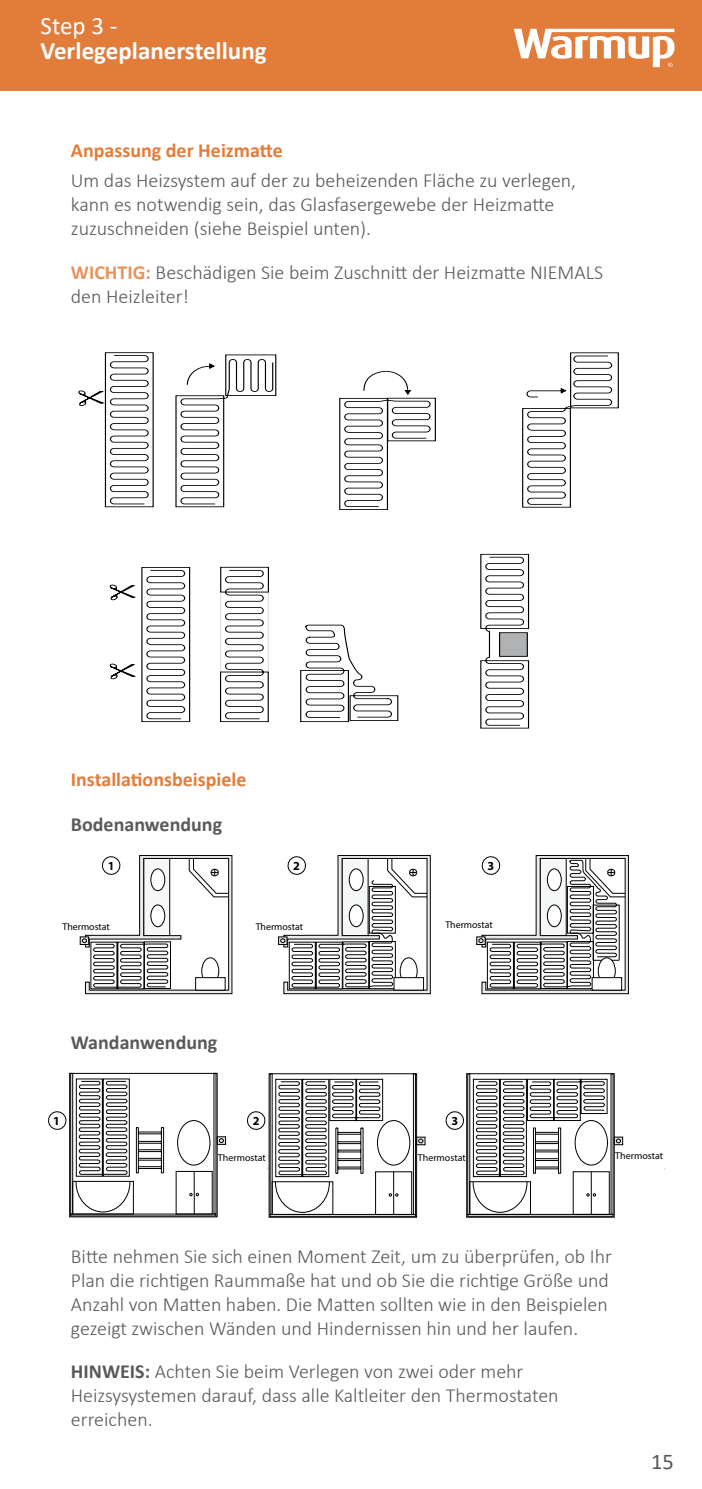
<style>
.page{position:relative;width:702px;height:1489px;background:#fff}
.page>*{position:absolute;margin:0;border:0;box-sizing:border-box;transform-origin:0 0}
.t1{font:700 25px "Calibri";color:#fff}
.t2{font:25px "Calibri";color:#fff}
.t3{font:22.5px "Calibri";color:#58595b}
.t4{font:300 20px/24px "Calibri";color:#58595b}
.t5{font:700 20px "Calibri";color:#e27c3a}
.t6{font:700 20px "Calibri";color:#58595b}
.t7{font:700 12.25px "Myriad Pro";color:#000}
.t8{font:9.75px "Myriad Pro";color:#000}
.s1{font-weight:700;color:#e7935c}
.s2{font-weight:700}
</style>
<div class="page">
<div style="left:0;top:0;width:702px;height:91px;background:#e27c3a"></div>
<svg style="left:513px;top:29px;width:161px;height:38px"></svg>
<svg style="left:78px;top:352px;width:199px;height:155px"></svg>
<svg style="left:109px;top:566px;width:289px;height:156px"></svg>
<svg style="left:339px;top:370px;width:97px;height:140px"></svg>
<svg style="left:522px;top:352px;width:97px;height:156px"></svg>
<svg style="left:480px;top:553px;width:49px;height:175px"></svg>
<div style="left:499px;top:632px;width:28px;height:24px;background:#b0b2b4"></div>
<div style="left:278px;top:936px;width:9px;height:8px;border:1px solid #000"></div>
<div style="left:476px;top:936px;width:9px;height:8px;border:1px solid #000"></div>
<svg style="left:82px;top:855px;width:150px;height:138px"></svg>
<svg style="left:280px;top:855px;width:150px;height:138px"></svg>
<svg style="left:478px;top:855px;width:150px;height:138px"></svg>
<div style="left:69px;top:1073px;width:148px;height:143px;border:1px solid #000"></div>
<hr style="left:194px;top:1171px;width:1px;height:42px;background:#000">
<div style="left:71px;top:1213px;width:145px;height:2px;border:1px solid #000"></div>
<div style="left:71px;top:1073px;width:2px;height:141px;border:1px solid #000"></div>
<div style="left:214px;top:1073px;width:2px;height:141px;border:1px solid #000"></div>
<div style="left:269px;top:1073px;width:148px;height:144px;border:1px solid #000"></div>
<div style="left:272px;top:1181px;width:61px;height:33px;border:1px solid #000"></div>
<hr style="left:393px;top:1171px;width:1px;height:43px;background:#000">
<div style="left:270px;top:1214px;width:145px;height:2px;border:1px solid #000"></div>
<div style="left:413px;top:1073px;width:2px;height:141px;border:1px solid #000"></div>
<svg style="left:48px;top:1111px;width:19px;height:19px"></svg>
<svg style="left:76px;top:1078px;width:191px;height:134px"></svg>
<svg style="left:275px;top:1079px;width:189px;height:133px"></svg>
<div style="left:177px;top:1120px;width:33px;height:45px;border:1px solid #000;border-radius:50%"></div>
<div style="left:466px;top:1073px;width:148px;height:144px;border:1px solid #000"></div>
<hr style="left:590px;top:1171px;width:1px;height:43px;background:#000">
<div style="left:467px;top:1214px;width:146px;height:2px;border:1px solid #000"></div>
<div style="left:467px;top:1073px;width:3px;height:141px;border:1px solid #000"></div>
<div style="left:611px;top:1073px;width:2px;height:141px;border:1px solid #000"></div>
<svg style="left:473px;top:1078px;width:151px;height:134px"></svg>
<p class="t2" style="left:41px;top:9px;width:78px">Step 3 -</p>
<p class="t1" style="left:41px;top:33px;width:227px">Verlegeplanerstellung</p>
<p class="t5" style="left:71px;top:136px;width:213px">Anpassung der Heizmatte</p>
<p class="t4" style="left:71px;top:168px;width:507px">Um das Heizsystem auf der zu beheizenden Fläche zu verlegen, kann es notwendig sein, das Glasfasergewebe der Heizmatte zuzuschneiden (siehe Beispiel unten).</p>
<p class="t4" style="left:71px;top:260px;width:534px"><span class="s1">WICHTIG:</span> Beschädigen Sie beim Zuschnitt der Heizmatte NIEMALS den Heizleiter!</p>
<p class="t5" style="left:71px;top:765px;width:177px">Installationsbeispiele</p>
<p class="t6" style="left:71px;top:810px;width:153px">Bodenanwendung</p>
<p class="t7" style="left:108px;top:857px;width:8px">1</p>
<p class="t7" style="left:293px;top:857px;width:8px">2</p>
<p class="t7" style="left:487px;top:857px;width:8px">3</p>
<p class="t8" style="left:63px;top:920px;width:49px">Thermostat</p>
<p class="t8" style="left:256px;top:920px;width:49px">Thermostat</p>
<p class="t8" style="left:445px;top:918px;width:49px">Thermostat</p>
<p class="t6" style="left:71px;top:1028px;width:148px">Wandanwendung</p>
<p class="t7" style="left:53px;top:1112px;width:8px">1</p>
<p class="t7" style="left:253px;top:1112px;width:8px">2</p>
<p class="t7" style="left:451px;top:1112px;width:8px">3</p>
<p class="t8" style="left:218px;top:1151px;width:49px">Thermostat</p>
<p class="t8" style="left:418px;top:1151px;width:49px">Thermostat</p>
<p class="t8" style="left:615px;top:1149px;width:49px">Thermostat</p>
<p class="t4" style="left:71px;top:1243px;width:542px">Bitte nehmen Sie sich einen Moment Zeit, um zu überprüfen, ob Ihr Plan die richtigen Raummaße hat und ob Sie die richtige Größe und Anzahl von Matten haben. Die Matten sollten wie in den Beispielen gezeigt zwischen Wänden und Hindernissen hin und her laufen.</p>
<p class="t4" style="left:71px;top:1359px;width:489px"><span class="s2">HINWEIS:</span> Achten Sie beim Verlegen von zwei oder mehr<br>Heizsysystemen darauf, dass alle Kaltleiter den Thermostaten erreichen.</p>
<p class="t3" style="left:651px;top:1446px;width:24px">15</p>
</div>
